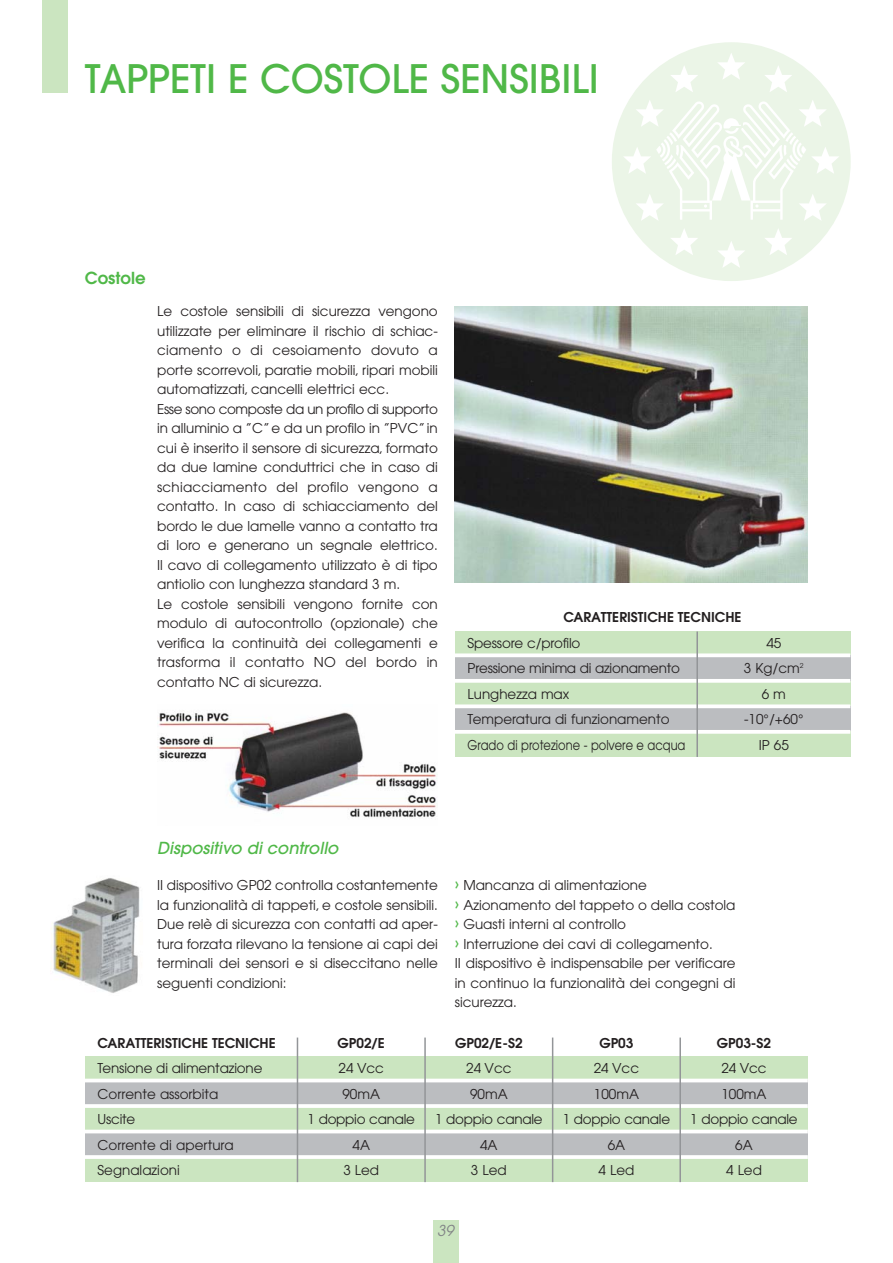
<style>
.page{position:relative;width:893px;height:1263px;background:#fff}
.page>*{position:absolute;margin:0;border:0;box-sizing:border-box;transform-origin:0 0}
.t1{font:500 39px "Avant Garde";color:#50b848}
.t2{font:italic 500 16.5px "Avant Garde";color:#50b848}
.t3{font:600 16.5px "Avant Garde";color:#50b848}
.t4{font:italic 15px "Avant Garde";color:#808285}
.t5{font:13.5px/19.5px "Avant Garde";color:#231f20}
.t6{font:600 13.5px "Avant Garde";color:#231f20}
.t7{font:13.5px "Avant Garde";color:#231f20;scale:.85 1}
.s1{font-size:18px;color:#50b848}
</style>
<div class="page">
<div style="left:433px;top:1220px;width:26px;height:43px;background:#cbe5c0"></div>
<div style="left:42px;top:0;width:26px;height:93px;background:#cbe5c0"></div>
<div style="left:612px;top:42px;width:239px;height:239px;background:#ebf5e7;border-radius:50%"></div>
<svg style="left:718px;top:53px;width:27px;height:26px"></svg>
<svg style="left:718px;top:241px;width:27px;height:27px"></svg>
<svg style="left:765px;top:66px;width:27px;height:26px"></svg>
<svg style="left:671px;top:229px;width:27px;height:26px"></svg>
<svg style="left:671px;top:66px;width:27px;height:26px"></svg>
<svg style="left:765px;top:229px;width:27px;height:26px"></svg>
<svg style="left:624px;top:100px;width:215px;height:121px"></svg>
<img style="left:157px;top:712px;width:280px;height:107px">
<img style="left:51px;top:878px;width:89px;height:115px">
<img style="left:455px;top:306px;width:353px;height:277px">
<div style="left:455px;top:632px;width:395px;height:23px;background:#cbe5c0"></div>
<div style="left:455px;top:680px;width:395px;height:26px;background:#cbe5c0"></div>
<div style="left:455px;top:655px;width:395px;height:25px;background:#bbbdc0"></div>
<div style="left:455px;top:706px;width:395px;height:25px;background:#bbbdc0"></div>
<div style="left:455px;top:731px;width:395px;height:26px;background:#cbe5c0"></div>
<svg style="left:455px;top:653px;width:395px;height:4px;background:#f8fbf7"></svg>
<svg style="left:455px;top:679px;width:395px;height:4px;background:#fbfdfa"></svg>
<svg style="left:455px;top:704px;width:395px;height:4px;background:#f8fbf7"></svg>
<svg style="left:455px;top:730px;width:395px;height:4px;background:#fbfdfa"></svg>
<hr style="left:696px;top:632px;width:2px;height:125px;background:#939598">
<div style="left:85px;top:1057px;width:723px;height:23px;background:#cbe5c0"></div>
<div style="left:85px;top:1106px;width:723px;height:25px;background:#cbe5c0"></div>
<div style="left:85px;top:1080px;width:723px;height:26px;background:#bbbdc0"></div>
<div style="left:85px;top:1131px;width:723px;height:26px;background:#bbbdc0"></div>
<div style="left:85px;top:1157px;width:723px;height:25px;background:#cbe5c0"></div>
<hr style="left:85px;top:1079px;width:723px;height:3px;background:#fff">
<hr style="left:85px;top:1104px;width:723px;height:4px;background:#fff">
<hr style="left:85px;top:1130px;width:723px;height:3px;background:#fff">
<hr style="left:85px;top:1155px;width:723px;height:4px;background:#fff">
<hr style="left:297px;top:1038px;width:1px;height:144px;background:#939598">
<hr style="left:424px;top:1038px;width:2px;height:144px;background:#939598">
<hr style="left:552px;top:1038px;width:1px;height:144px;background:#939598">
<hr style="left:679px;top:1038px;width:2px;height:144px;background:#939598">
<h1 class="t1" style="left:85px;top:64px;width:515px">TAPPETI E COSTOLE SENSIBILI</h1>
<p class="t3" style="left:85px;top:272px;width:62px">Costole</p>
<p class="t5" style="left:157px;top:303px;width:282px">Le costole sensibili di sicurezza vengono utilizzate per eliminare il rischio di schiac&shy;ciamento o di cesoiamento dovuto a porte scorrevoli, paratie mobili, ripari mobili automatizzati, cancelli elettrici ecc.<br>Esse sono composte da un profilo di supporto in alluminio a ”C” e da un profilo in ”PVC” in cui è inserito il sensore di sicurezza, formato da due lamine conduttrici che in caso di schiacciamento del profilo vengono a contatto. In caso di schiacciamento del bordo le due lamelle vanno a contatto tra di loro e generano un segnale elettrico.<br>Il cavo di collegamento utilizzato è di tipo antiolio con lunghezza standard 3 m.<br>Le costole sensibili vengono fornite con modulo di autocontrollo (opzionale) che verifica la continuità dei collegamenti e trasforma il contatto NO del bordo in contatto NC di sicurezza.</p>
<p class="t6" style="left:563px;top:612px;width:180px">CARATTERISTICHE TECNICHE</p>
<p class="t5" style="left:468px;top:634px;width:114px">Spessore c/profilo</p>
<p class="t5" style="left:766px;top:634px;width:16px">45</p>
<p class="t5" style="left:468px;top:660px;width:214px">Pressione minima di azionamento</p>
<p class="t5" style="left:744px;top:660px;width:61px">3 Kg/cm<sup>2</sup></p>
<p class="t5" style="left:468px;top:685px;width:103px">Lunghezza max</p>
<p class="t5" style="left:762px;top:685px;width:26px">6 m</p>
<p class="t5" style="left:468px;top:711px;width:203px">Temperatura di funzionamento</p>
<p class="t5" style="left:744px;top:711px;width:61px">-10°/+60°</p>
<p class="t7" style="left:468px;top:740px;width:258px">Grado di protezione - polvere e acqua</p>
<p class="t5" style="left:759px;top:736px;width:32px">IP 65</p>
<p class="t2" style="left:157px;top:842px;width:186px">Dispositivo di controllo</p>
<p class="t5" style="left:157px;top:877px;width:282px;text-align:justify">II dispositivo GP02 controlla costantemente la funzionalità di tappeti, e costole sensibili.<br>Due relè di sicurezza con contatti ad aper&shy;tura forzata rilevano la tensione ai capi dei terminali dei sensori e si diseccitano nelle seguenti condizioni:</p>
<p class="t5" style="left:455px;top:877px;width:282px"><span class="s1">›</span> Mancanza di alimentazione<br><span class="s1">›</span> Azionamento del tappeto o della costola <span class="s1">›</span> Guasti interni al controllo<br><span class="s1">›</span> Interruzione dei cavi di collegamento.<br>II dispositivo è indispensabile per verificare in continuo la funzionalità dei congegni di sicurezza.</p>
<p class="t6" style="left:98px;top:1038px;width:180px">CARATTERISTICHE TECNICHE</p>
<p class="t6" style="left:338px;top:1038px;width:49px">GP02/E</p>
<p class="t6" style="left:455px;top:1038px;width:69px">GP02/E-S2</p>
<p class="t6" style="left:599px;top:1038px;width:36px">GP03</p>
<p class="t6" style="left:717px;top:1038px;width:56px">GP03-S2</p>
<p class="t5" style="left:98px;top:1060px;width:166px">Tensione di alimentazione</p>
<p class="t5" style="left:339px;top:1060px;width:47px">24 Vcc</p>
<p class="t5" style="left:466px;top:1060px;width:47px">24 Vcc</p>
<p class="t5" style="left:594px;top:1060px;width:47px">24 Vcc</p>
<p class="t5" style="left:721px;top:1060px;width:47px">24 Vcc</p>
<p class="t5" style="left:98px;top:1085px;width:122px">Corrente assorbita</p>
<p class="t5" style="left:342px;top:1085px;width:39px">90mA</p>
<p class="t5" style="left:470px;top:1085px;width:39px">90mA</p>
<p class="t5" style="left:594px;top:1085px;width:47px">100mA</p>
<p class="t5" style="left:721px;top:1085px;width:47px">100mA</p>
<p class="t5" style="left:98px;top:1111px;width:39px">Uscite</p>
<p class="t5" style="left:307px;top:1111px;width:109px">1 doppio canale</p>
<p class="t5" style="left:435px;top:1111px;width:109px">1 doppio canale</p>
<p class="t5" style="left:563px;top:1111px;width:109px">1 doppio canale</p>
<p class="t5" style="left:690px;top:1111px;width:109px">1 doppio canale</p>
<p class="t5" style="left:98px;top:1136px;width:138px">Corrente di apertura</p>
<p class="t5" style="left:352px;top:1136px;width:19px">4A</p>
<p class="t5" style="left:480px;top:1136px;width:19px">4A</p>
<p class="t5" style="left:608px;top:1136px;width:19px">6A</p>
<p class="t5" style="left:735px;top:1136px;width:19px">6A</p>
<p class="t5" style="left:98px;top:1162px;width:84px">Segnalazioni</p>
<p class="t5" style="left:343px;top:1162px;width:37px">3 Led</p>
<p class="t5" style="left:471px;top:1162px;width:37px">3 Led</p>
<p class="t5" style="left:598px;top:1162px;width:37px">4 Led</p>
<p class="t5" style="left:726px;top:1162px;width:37px">4 Led</p>
<p class="t4" style="left:437px;top:1225px;width:21px">39</p>
</div>
